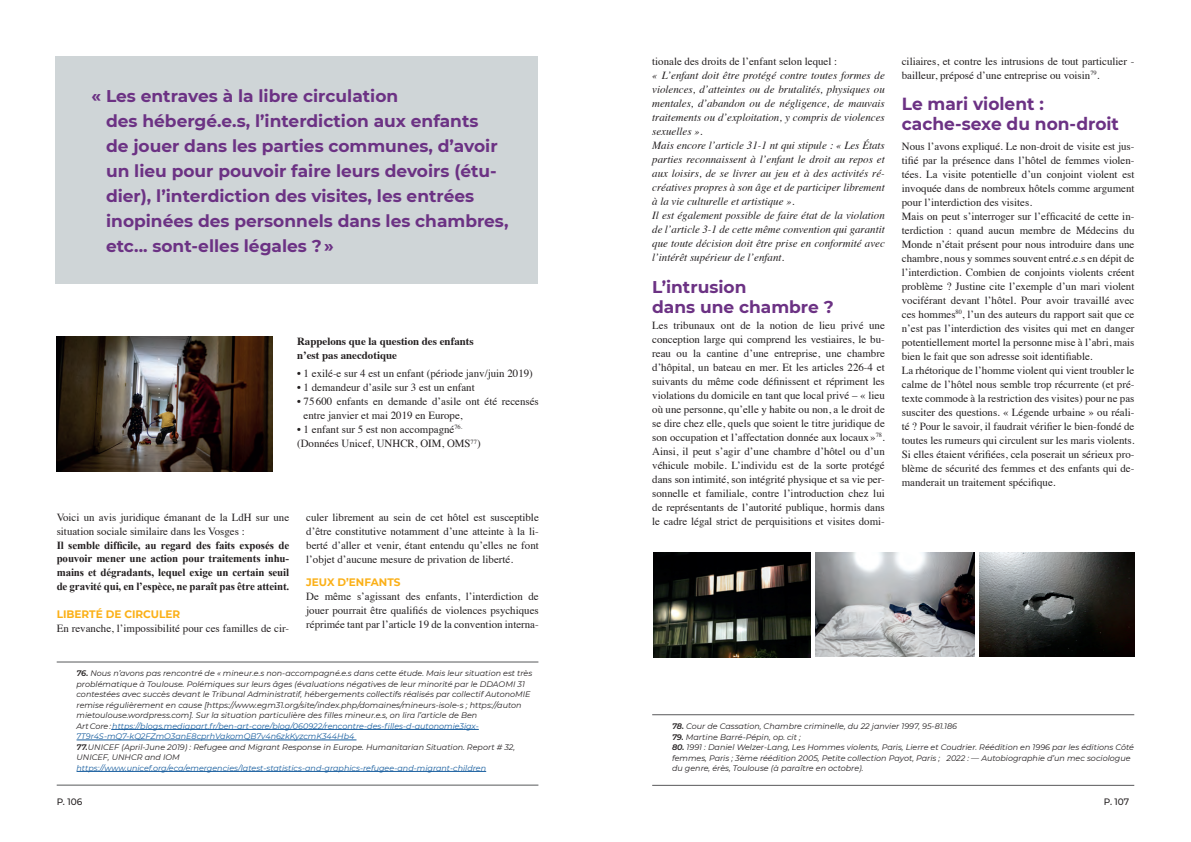
<style>
.page{position:relative;width:1191px;height:842px;background:#fff}
.page>*{position:absolute;margin:0;border:0;box-sizing:border-box;transform-origin:0 0}
.t1{font:700 17.5px/20px "Montserrat";color:#6c3284}
.t2{font:700 17px/25px "Montserrat";color:#6c3284}
.t3{font:10.9px/14px "Times";color:#231f20}
.t4{font:italic 10.9px/14px "Times";color:#231f20}
.t5{font:700 10.9px/13.7px "Times New Roman";letter-spacing:-.01em;color:#231f20}
.t6{font:700 10.9px/14px "Times";color:#231f20}
.t7{font:700 10.8px "Montserrat";color:#fbb017}
.t8{font:500 9.3px "Montserrat";color:#231f20}
.t9{font:italic 8px/10.5px "Montserrat";color:#231f20}
.s1{font-family:"Times";font-weight:400}
.s2{font-weight:600}
.s3{color:#175d9e}
.s4{font-style:normal}
</style>
<div class="page">
<hr style="left:652px;top:714px;width:482px;height:1px;background:#57585a">
<hr style="left:652px;top:785px;width:482px;height:1px;background:#57585a">
<img style="left:654px;top:553px;width:157px;height:104px">
<img style="left:979px;top:553px;width:155px;height:104px">
<img style="left:816px;top:553px;width:158px;height:104px">
<div style="left:56px;top:56px;width:482px;height:227px;background:#cfd5d7"></div>
<img style="left:57px;top:336px;width:216px;height:135px">
<hr style="left:57px;top:662px;width:481px;height:1px;background:#57585a">
<hr style="left:111px;top:729px;width:368px;height:1px;background:#175d9e">
<hr style="left:77px;top:740px;width:279px;height:1px;background:#175d9e">
<hr style="left:57px;top:785px;width:481px;height:1px;background:#57585a">
<hr style="left:77px;top:771px;width:409px;height:1px;background:#175d9e">
<p class="t2" style="left:106px;top:83px;width:404px;text-indent:-14px">« Les entraves à la libre circulation<br>des hébergé.e.s, l’interdiction aux enfants<br>de jouer dans les parties communes, d’avoir un lieu pour pouvoir faire leurs devoirs (étu&shy;dier), l’interdiction des visites, les entrées inopinées des personnels dans les chambres, etc... sont-elles légales ? »</p>
<p class="t6" style="left:297px;top:333px;width:178px">Rappelons que la question des enfants n’est pas anecdotique</p>
<p class="t3" style="left:297px;top:365px;width:237px">• 1 exilé-e sur 4 est un enfant (période janv/juin 2019)</p>
<p class="t3" style="left:297px;top:379px;width:179px">• 1 demandeur d’asile sur 3 est un enfant</p>
<p class="t3" style="left:304px;top:393px;width:237px;text-indent:-7px">• 75600 enfants en demande d’asile ont été recensés entre janvier et mai 2019 en Europe,</p>
<p class="t3" style="left:297px;top:421px;width:185px">• 1 enfant sur 5 est non accompagné<sup>76. </sup>(Données Unicef, UNHCR, OIM, OMS<sup>77</sup>)</p>
<p class="t5" style="left:57px;top:510px;width:234px"><span class="s1">Voici un avis juridique émanant de la LdH sur une situation sociale similaire dans les Vosges :<br></span>Il semble difficile, au regard des faits exposés de pouvoir mener une action pour traitements inhu&shy;mains et dégradants, lequel exige un certain seuil de gravité qui, en l’espèce, ne paraît pas être atteint.</p>
<p class="t7" style="left:57px;top:606px;width:125px">Liberté de circuler</p>
<p class="t3" style="left:57px;top:620px;width:234px">En revanche, l’impossibilité pour ces familles de cir-</p>
<p class="t3" style="left:306px;top:510px;width:234px;text-align:justify">culer librement au sein de cet hôtel est susceptible d’être constitutive notamment d’une atteinte à la li&shy;berté d’aller et venir, étant entendu qu’elles ne font l’objet d’aucune mesure de privation de liberté.</p>
<p class="t7" style="left:306px;top:574px;width:96px">Jeux d’enfants</p>
<p class="t3" style="left:306px;top:588px;width:234px;text-align:justify">De même s’agissant des enfants, l’interdiction de jouer pourrait être qualifiés de violences psychiques réprimée tant par l’article 19 de la convention interna-</p>
<p class="t9" style="left:77px;top:668px;width:457px"><span class="s2">76.</span> Nous n’avons pas rencontré de « mineur.e.s non-accompagné.e.s dans cette étude. Mais leur situation est très problématique à Toulouse. Polémiques sur leurs âges (évaluations négatives de leur minorité par le DDAOMI 31 contestées avec succès devant le Tribunal Administratif, hébergements collectifs réalisés par collectif AutonoMIE remise régulièrement en cause [https://www.egm31.org/site/index.php/domaines/mineurs-isole-s ; https://auton mietoulouse.wordpress.com]. Sur la situation particulière des filles mineur.e.s, on lira l’article de Ben<br>Art Core : <span class="s3">https://blogs.mediapart.fr/ben-art-core/blog/060922/rencontre-des-filles-d-autonomie3igx-7T9r4S-mQ7-kQ2FZmO3anE8cprhVakomQB7v4n6zkKyzcmK344Hb4<br></span><span class="s2">77.</span>UNICEF (April-June 2019) : Refugee and Migrant Response in Europe. Humanitarian Situation. Report # 32, UNICEF, UNHCR and IOM <span class="s3">https://www.unicef.org/eca/emergencies/latest-statistics-and-graphics-refugee-and-migrant-children</span></p>
<p class="t4" style="left:652px;top:54px;width:234px"><span class="s4">tionale des droits de l’enfant selon lequel :<br></span>« L’enfant doit être protégé contre toutes formes de violences, d’atteintes ou de brutalités, physiques ou mentales, d’abandon ou de négligence, de mauvais traitements ou d’exploitation, y compris de violences sexuelles ».<br>Mais encore l’article 31-1 nt qui stipule : « Les États parties reconnaissent à l’enfant le droit au repos et aux loisirs, de se livrer au jeu et à des activités ré&shy;créatives propres à son âge et de participer librement à la vie culturelle et artistique ».<br>Il est également possible de faire état de la violation de l’article 3-1 de cette même convention qui garantit que toute décision doit être prise en conformité avec l’intérêt supérieur de l’enfant.</p>
<p class="t2" style="left:652px;top:276px;width:183px;line-height:20px">L’intrusion<br>dans une chambre ?</p>
<p class="t3" style="left:652px;top:317px;width:234px;text-align:justify">Les tribunaux ont de la notion de lieu privé une conception large qui comprend les vestiaires, le bu&shy;reau ou la cantine d’une entreprise, une chambre d’hôpital, un bateau en mer. Et les articles 226-4 et suivants du même code définissent et répriment les violations du domicile en tant que local privé – « lieu où une personne, qu’elle y habite ou non, a le droit de se dire chez elle, quels que soient le titre juridique de son occupation et l’affectation donnée aux locaux»<sup>78</sup>.<br>Ainsi, il peut s’agir d’une chambre d’hôtel ou d’un véhicule mobile. L’individu est de la sorte protégé dans son intimité, son intégrité physique et sa vie per&shy;sonnelle et familiale, contre l’introduction chez lui de représentants de l’autorité publique, hormis dans le cadre légal strict de perquisitions et visites domi-</p>
<p class="t3" style="left:901px;top:53px;width:234px">ciliaires, et contre les intrusions de tout particulier - bailleur, préposé d’une entreprise ou voisin<sup>79</sup>.</p>
<p class="t1" style="left:901px;top:93px;width:219px">Le mari violent : cache-sexe du non-droit</p>
<p class="t3" style="left:901px;top:138px;width:234px">Nous l’avons expliqué. Le non-droit de visite est jus&shy;tifié par la présence dans l’hôtel de femmes violen&shy;tées. La visite potentielle d’un conjoint violent est invoquée dans de nombreux hôtels comme argument pour l’interdiction des visites.<br>Mais on peut s’interroger sur l’efficacité de cette in&shy;terdiction : quand aucun membre de Médecins du Monde n’était présent pour nous introduire dans une chambre, nous y sommes souvent entré.e.s en dépit de l’interdiction. Combien de conjoints violents créent problème ? Justine cite l’exemple d’un mari violent vociférant devant l’hôtel. Pour avoir travaillé avec ces hommes<sup>80</sup>, l’un des auteurs du rapport sait que ce n’est pas l’interdiction des visites qui met en danger potentiellement mortel la personne mise à l’abri, mais bien le fait que son adresse soit identifiable.<br>La rhétorique de l’homme violent qui vient troubler le calme de l’hôtel nous semble trop récurrente (et pré&shy;texte commode à la restriction des visites) pour ne pas susciter des questions. « Légende urbaine » ou réali&shy;té ? Pour le savoir, il faudrait vérifier le bien-fondé de toutes les rumeurs qui circulent sur les maris violents.<br>Si elles étaient vérifiées, cela poserait un sérieux pro&shy;blème de sécurité des femmes et des enfants qui de&shy;manderait un traitement spécifique.</p>
<p class="t9" style="left:672px;top:721px;width:286px"><span class="s2">78.</span> Cour de Cassation, Chambre criminelle, du 22 janvier 1997, 95-81.186</p>
<p class="t9" style="left:672px;top:731px;width:130px"><span class="s2">79.</span> Martine Barré-Pépin, op. cit ;</p>
<p class="t9" style="left:672px;top:742px;width:463px"><span class="s2">80.</span> 1991 : Daniel Welzer-Lang, Les Hommes violents, Paris, Lierre et Coudrier. Réédition en 1996 par les éditions Côté femmes, Paris ; 3ème réédition 2005, Petite collection Payot, Paris ; 2022 : — Autobiographie d’un mec sociologue du genre, érès, Toulouse (à paraître en octobre).</p>
<p class="t8" style="left:57px;top:795px;width:27px">P. 106</p>
<p class="t8" style="left:1103px;top:795px;width:27px">p. 107</p>
</div>
